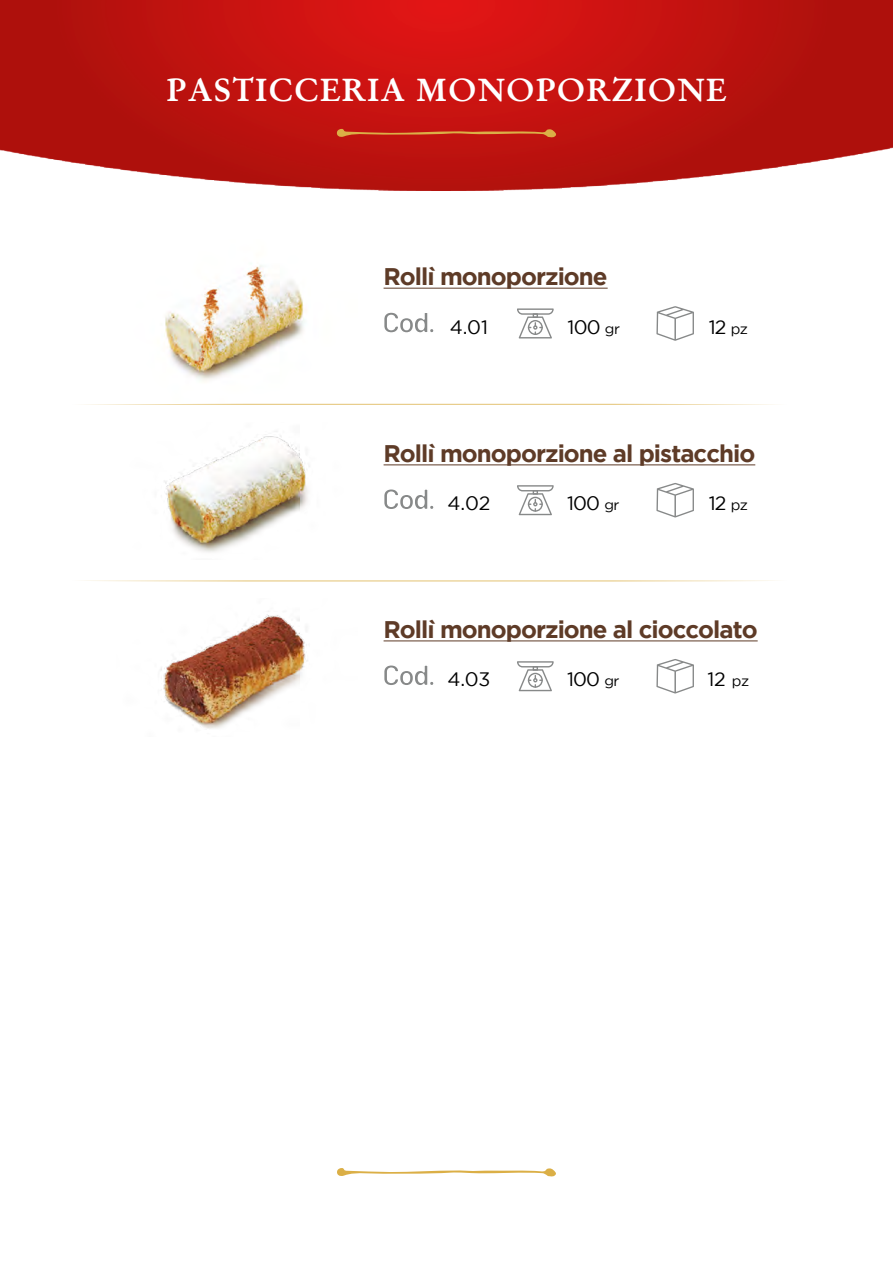
<style>
.page{position:relative;width:893px;height:1263px;background:#fff}
.page>*{position:absolute;margin:0;border:0;box-sizing:border-box;transform-origin:0 0}
.t1{font:600 32.25px "Garamond";letter-spacing:.04em;color:#fff}
.t2{font:700 24px "Gotham";letter-spacing:-.04em;color:#5e3b27}
.t3{font:19.5px "Gotham";letter-spacing:-.04em;color:#000}
.s1{font-size:14.55px}
</style>
<div class="page">
<img style="left:0;top:0;width:893px;height:191px">
<img style="left:165px;top:265px;width:139px;height:116px">
<img style="left:164px;top:431px;width:146px;height:122px">
<img style="left:160px;top:611px;width:148px;height:118px">
<svg style="left:337px;top:128px;width:219px;height:10px;background:#c8391d"></svg>
<svg style="left:337px;top:1168px;width:219px;height:9px"></svg>
<hr style="left:384px;top:641px;width:374px;height:1px;background:#5e3b27">
<svg style="left:384px;top:665px;width:50px;height:20px"></svg>
<svg style="left:517px;top:661px;width:37px;height:30px"></svg>
<svg style="left:656px;top:659px;width:38px;height:34px"></svg>
<hr style="left:384px;top:465px;width:371px;height:1px;background:#5e3b27">
<svg style="left:384px;top:489px;width:50px;height:20px"></svg>
<svg style="left:517px;top:485px;width:37px;height:30px"></svg>
<svg style="left:656px;top:483px;width:38px;height:34px"></svg>
<hr style="left:384px;top:288px;width:224px;height:1px;background:#5e3b27">
<svg style="left:384px;top:312px;width:50px;height:21px"></svg>
<svg style="left:517px;top:308px;width:37px;height:30px"></svg>
<svg style="left:656px;top:306px;width:38px;height:35px"></svg>
<svg style="left:84px;top:404px;width:691px;height:1px"></svg>
<svg style="left:84px;top:580px;width:691px;height:2px"></svg>
<h1 class="t1" style="left:166px;top:70px;width:561px">PASTICCERIA MONOPORZIONE</h1>
<p class="t2" style="left:384px;top:263px;width:226px">Rollì monoporzione</p>
<p class="t3" style="left:450px;top:316px;width:40px">4.01</p>
<p class="t3" style="left:567px;top:316px;width:54px">100 <span class="s1">gr</span></p>
<p class="t3" style="left:709px;top:316px;width:41px">12 <span class="s1">pz</span></p>
<p class="t2" style="left:384px;top:439px;width:373px">Rollì monoporzione al pistacchio</p>
<p class="t3" style="left:448px;top:492px;width:44px">4.02</p>
<p class="t3" style="left:567px;top:492px;width:54px">100 <span class="s1">gr</span></p>
<p class="t3" style="left:709px;top:492px;width:41px">12 <span class="s1">pz</span></p>
<p class="t2" style="left:384px;top:615px;width:376px">Rollì monoporzione al cioccolato</p>
<p class="t3" style="left:447px;top:668px;width:45px">4.03</p>
<p class="t3" style="left:567px;top:668px;width:54px">100 <span class="s1">gr</span></p>
<p class="t3" style="left:707px;top:668px;width:43px">12 <span class="s1">pz</span></p>
</div>
